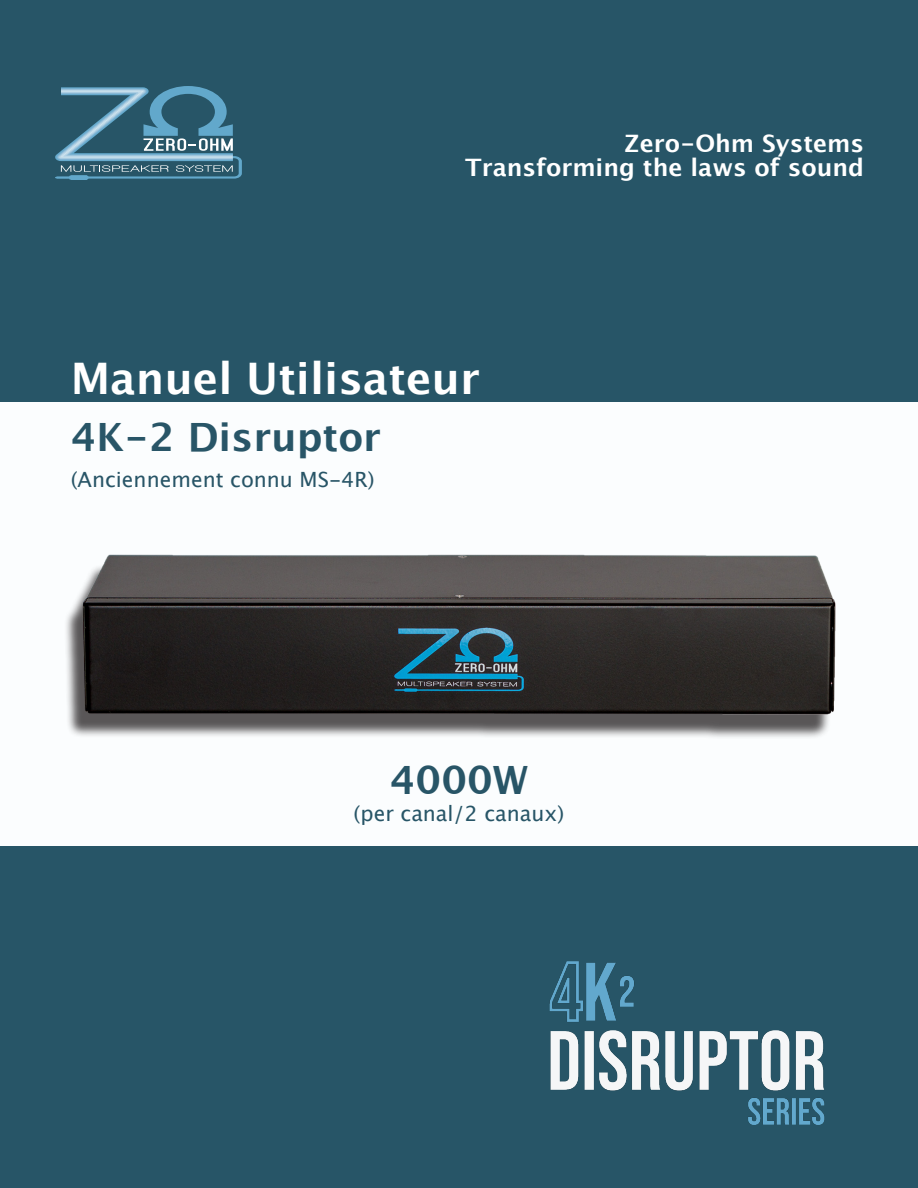
<style>
.page{position:relative;width:918px;height:1188px;background:#275567}
.page>*{position:absolute;margin:0;border:0;box-sizing:border-box;transform-origin:0 0}
.manual{font:700 43.5px "Lucida Grande";color:#fff}
.ms2{font:700 39px "Lucida Grande";color:#285567}
.name_slogan{font:700 24px "Lucida Grande";color:#fff}
.ms2-2{font:21px "Lucida Grande";color:#285567}
.ms2-3{font:21px "Lucida Grande";color:#275567}
</style>
<div class="page">
<div style="left:0;top:402px;width:918px;height:444px;background:#fbfdfe"></div>
<svg style="left:55px;top:86px;width:187px;height:94px"></svg>
<img style="left:549px;top:961px;width:276px;height:164px">
<div style="left:64px;top:564px;width:768px;height:176px;background:#231f20;opacity:.75"></div>
<img style="left:79px;top:554px;width:757px;height:164px">
<p class="name_slogan" style="left:624px;top:124px;width:241px">Zero-Ohm Systems</p>
<p class="name_slogan" style="left:465px;top:148px;width:400px">Transforming the laws of sound</p>
<p class="manual" style="left:71px;top:343px;width:411px">Manuel Utilisateur</p>
<p class="ms2" style="left:71px;top:405px;width:312px">4K-2 Disruptor</p>
<p class="ms2-2" style="left:71px;top:467px;width:305px">(Anciennement connu MS-4R)</p>
<p class="ms2" style="left:390px;top:748px;width:140px">4000W</p>
<p class="ms2-3" style="left:354px;top:801px;width:212px">(per canal/2 canaux)</p>
</div>
